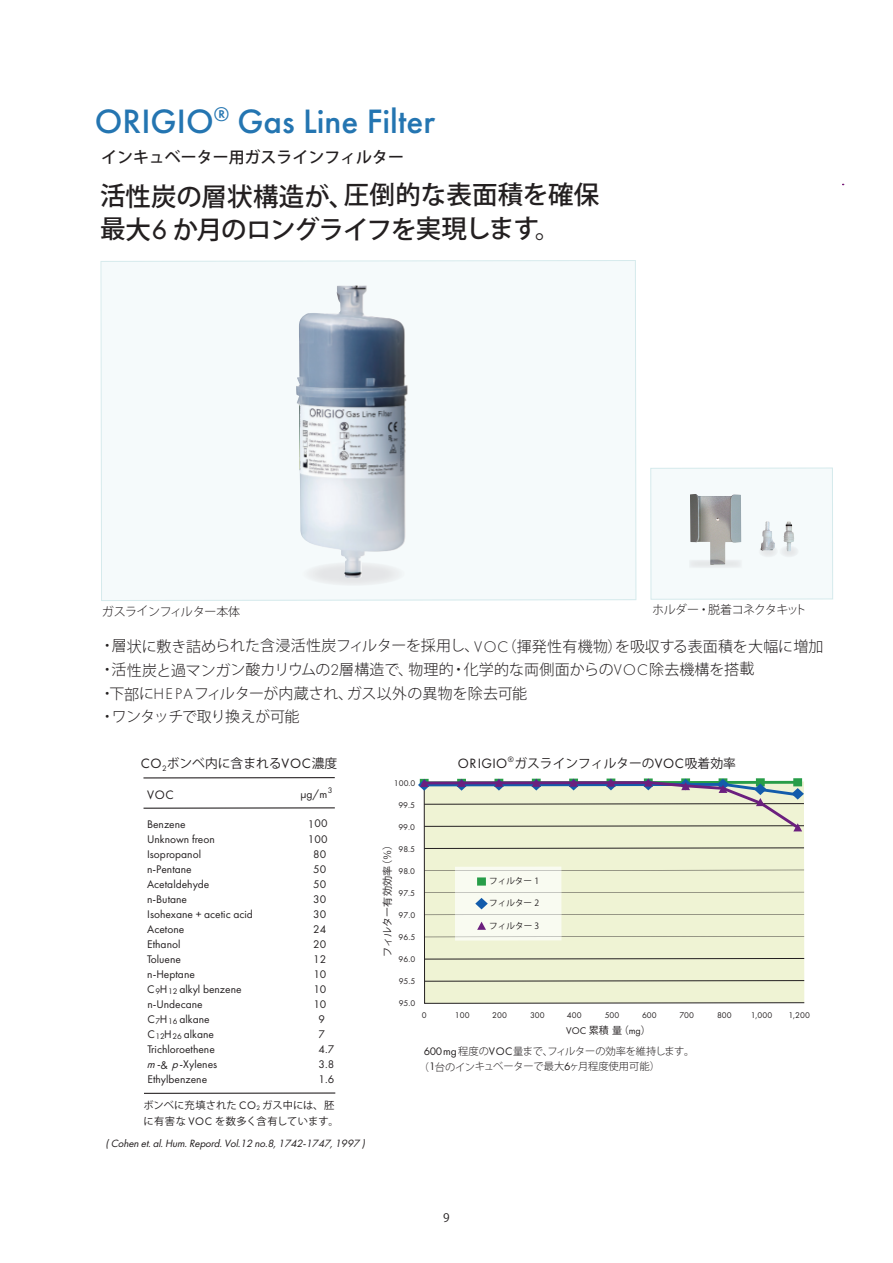
<style>
.page{position:relative;width:893px;height:1263px;background:#fff}
.page>*{position:absolute;margin:0;border:0;box-sizing:border-box;transform-origin:0 0}
.t1{font:500 35.1px "Futura PT";color:#2475b1}
.t2{font:500 25.5px/33.8px "Koz Go Pro";letter-spacing:-.015em;color:#231f20}
.t3{font:500 15.9px "Koz Go Pro";color:#231f20}
.t4{font:300 15px/23.4px "Koz Go Pro";letter-spacing:-.005em;color:#231f20}
.t5{font:12.75px "Koz Go Pro";color:#231f20}
.t6{font:12.75px "Futura PT";color:#231f20}
.t7{font:300 12px "Koz Go Pro";letter-spacing:-.045em;color:#231f20}
.t8{font:11.7px "Koz Go Pro";color:#231f20}
.t9{font:11.55px "Futura PT";color:#231f20}
.t10{font:italic 10.95px "Futura PT";color:#231f20}
.t11{font:300 10.35px/15.5px "Koz Go Pro";letter-spacing:-.03em;color:#231f20}
.t12{font:10.35px/15.3px "Koz Go Pr 6 N";color:#231f20}
.t13{font:10.05px "Koz Go Pro";color:#231f20}
.t14{font:10.05px "Futura PT";color:#231f20}
.t15{font:8.55px "Futura PT";color:#231f20}
.t16{font:8.55px "Koz Go Pro";color:#231f20}
.s1{font-family:"Futura Std"}
.s2{font-family:"Futura PT";font-size:15.9px}
.s3{font-family:"Futura PT";font-size:14.1px}
.s4{font-size:8.4px}
.s5{font-style:italic}
.s6{font-family:"Futura PT";font-size:11.25px}
.s7{font-family:"Futura PT";font-size:6.6px}
.s8{font-family:"Koz Go Pro"}
.s9{font-family:"Futura PT";font-weight:400;font-size:11.25px}
</style>
<div class="page">
<div style="left:651px;top:468px;width:182px;height:131px;background:#f5fafb"></div>
<div style="left:650px;top:468px;width:183px;height:132px;border:1px solid #d5eaec"></div>
<img style="left:690px;top:494px;width:51px;height:71px">
<img style="left:760px;top:521px;width:35px;height:30px">
<hr style="left:143px;top:777px;width:192px;height:1px;background:#231f20">
<hr style="left:144px;top:807px;width:191px;height:2px;background:#231f20">
<hr style="left:144px;top:1092px;width:191px;height:2px;background:#231f20">
<div style="left:423px;top:831px;width:382px;height:173px;background:#eff3d4"></div>
<svg style="left:424px;top:847px;width:380px;height:2px"></svg>
<svg style="left:424px;top:958px;width:381px;height:1px"></svg>
<svg style="left:424px;top:980px;width:381px;height:2px"></svg>
<svg style="left:418px;top:778px;width:386px;height:53px;background:#ced3c3"></svg>
<svg style="left:424px;top:866px;width:380px;height:74px"></svg>
<div style="left:100px;top:260px;width:536px;height:341px;background:#f5fafb"></div>
<img style="left:302px;top:579px;width:103px;height:7px">
<img style="left:296px;top:286px;width:113px;height:293px">
<h1 class="t1" style="left:95px;top:100px;width:342px">ORIGIO<sup>®</sup> Gas Line Filter</h1>
<h3 class="t3" style="left:101px;top:147px;width:304px">インキュベーター用ガスラインフィルター</h3>
<h2 class="t2" style="left:100px;top:180px;width:501px">活性炭の層状構造が、圧倒的な表面積を確保最大<span class="s1">6</span> か月のロングライフを実現します。</h2>
<p class="t7" style="left:102px;top:603px;width:140px">ガスラインフィルター本体</p>
<p class="t7" style="left:652px;top:602px;width:156px">ホルダー・脱着コネクタキット</p>
<p class="t4" style="left:100px;top:634px;width:725px">・層状に敷き詰められた含浸活性炭フィルターを採用し、<span class="s2">VOC</span>（揮発性有機物）を吸収する表面積を大幅に増加・活性炭と過マンガン酸カリウムの<span class="s2">2</span>層構造で、物理的・化学的な両側面からの<span class="s2">VOC</span>除去機構を搭載<br>・下部に<span class="s2">HE PA</span>フィルターが内蔵され、ガス以外の異物を除去可能<br>・ワンタッチで取り換えが可能</p>
<p class="t5" style="left:141px;top:755px;width:198px"><span class="s3">CO</span><sub>2</sub>ボンベ内に含まれる<span class="s3">VOC</span>濃度</p>
<p class="t5" style="left:458px;top:755px;width:280px"><span class="s3">ORIGIO</span><sup>®</sup>ガスラインフィルターの<span class="s3">VOC</span>吸着効率</p>
<p class="t6" style="left:147px;top:787px;width:28px">VOC</p>
<p class="t9" style="left:301px;top:787px;width:34px">µg/m<sup>3</sup></p>
<p class="t9" style="left:147px;top:817px;width:40px">Benzene</p>
<p class="t9" style="left:308px;top:817px;width:21px">100</p>
<p class="t9" style="left:147px;top:832px;width:69px">Unknown freon</p>
<p class="t9" style="left:308px;top:832px;width:21px">100</p>
<p class="t9" style="left:147px;top:847px;width:56px">Isopropanol</p>
<p class="t9" style="left:313px;top:847px;width:15px">80</p>
<p class="t9" style="left:147px;top:862px;width:46px">n-Pentane</p>
<p class="t9" style="left:313px;top:862px;width:15px">50</p>
<p class="t9" style="left:147px;top:877px;width:64px">Acetaldehyde</p>
<p class="t9" style="left:313px;top:877px;width:15px">50</p>
<p class="t9" style="left:147px;top:892px;width:41px">n-Butane</p>
<p class="t9" style="left:313px;top:892px;width:15px">30</p>
<p class="t9" style="left:147px;top:907px;width:107px">Isohexane + acetic acid</p>
<p class="t9" style="left:313px;top:907px;width:15px">30</p>
<p class="t9" style="left:147px;top:922px;width:39px">Acetone</p>
<p class="t9" style="left:313px;top:922px;width:15px">24</p>
<p class="t9" style="left:147px;top:937px;width:35px">Ethanol</p>
<p class="t9" style="left:313px;top:937px;width:15px">20</p>
<p class="t9" style="left:147px;top:952px;width:35px">Toluene</p>
<p class="t9" style="left:313px;top:952px;width:15px">12</p>
<p class="t9" style="left:147px;top:967px;width:49px">n-Heptane</p>
<p class="t9" style="left:313px;top:967px;width:15px">10</p>
<p class="t9" style="left:147px;top:982px;width:96px">C<span class="s4">9</span>H<span class="s4">12</span> alkyl benzene</p>
<p class="t9" style="left:313px;top:982px;width:15px">10</p>
<p class="t9" style="left:147px;top:997px;width:57px">n-Undecane</p>
<p class="t9" style="left:313px;top:997px;width:15px">10</p>
<p class="t9" style="left:147px;top:1012px;width:64px">C<span class="s4">7</span>H<span class="s4">16</span> alkane</p>
<p class="t9" style="left:319px;top:1012px;width:8px">9</p>
<p class="t9" style="left:147px;top:1027px;width:68px">C<span class="s4">12</span>H<span class="s4">26</span> alkane</p>
<p class="t9" style="left:319px;top:1027px;width:8px">7</p>
<p class="t9" style="left:147px;top:1042px;width:69px">Trichloroethene</p>
<p class="t9" style="left:319px;top:1042px;width:17px">4.7</p>
<p class="t9" style="left:147px;top:1057px;width:72px"><span class="s5">m</span>-&amp; <span class="s5">p</span>-Xylenes</p>
<p class="t9" style="left:319px;top:1057px;width:17px">3.8</p>
<p class="t9" style="left:147px;top:1072px;width:61px">Ethylbenzene</p>
<p class="t9" style="left:319px;top:1072px;width:17px">1.6</p>
<p class="t12" style="left:144px;top:1098px;width:197px">ボンベに充填された <span class="s6">CO</span><span class="s7">2</span> ガス中には、胚に有害な <span class="s6">VOC</span> を数多く含有しています。</p>
<p class="t10" style="left:106px;top:1137px;width:263px">( Cohen et.al.Hum.Repord.Vol.12 no.8,1742-1747,1997 )</p>
<p class="t15" style="left:394px;top:778px;width:23px">100.0</p>
<p class="t15" style="left:398px;top:800px;width:18px">99.5</p>
<p class="t15" style="left:398px;top:822px;width:18px">99.0</p>
<p class="t15" style="left:398px;top:844px;width:18px">98.5</p>
<p class="t15" style="left:398px;top:866px;width:18px">98.0</p>
<p class="t15" style="left:399px;top:888px;width:18px">97.5</p>
<p class="t15" style="left:399px;top:910px;width:18px">97.0</p>
<p class="t15" style="left:399px;top:932px;width:18px">96.5</p>
<p class="t15" style="left:399px;top:954px;width:18px">96.0</p>
<p class="t15" style="left:399px;top:976px;width:18px">95.5</p>
<p class="t15" style="left:399px;top:998px;width:18px">95.0</p>
<p class="t13" style="left:381px;top:957px;width:119px;rotate:-90deg">フィルター有効効率（％）</p>
<p class="t16" style="left:489px;top:876px;width:52px">フィルター 1</p>
<p class="t16" style="left:489px;top:898px;width:52px">フィルター 2</p>
<p class="t16" style="left:489px;top:920px;width:52px">フィルター 3</p>
<p class="t15" style="left:422px;top:1010px;width:6px">0</p>
<p class="t15" style="left:455px;top:1010px;width:16px">100</p>
<p class="t15" style="left:492px;top:1010px;width:16px">200</p>
<p class="t15" style="left:530px;top:1010px;width:16px">300</p>
<p class="t15" style="left:567px;top:1010px;width:16px">400</p>
<p class="t15" style="left:605px;top:1010px;width:16px">500</p>
<p class="t15" style="left:642px;top:1010px;width:16px">600</p>
<p class="t15" style="left:679px;top:1010px;width:16px">700</p>
<p class="t15" style="left:717px;top:1010px;width:16px">800</p>
<p class="t15" style="left:751px;top:1010px;width:23px">1,000</p>
<p class="t15" style="left:788px;top:1010px;width:23px">1,200</p>
<p class="t14" style="left:566px;top:1024px;width:86px">VOC <span class="s8">累積量（</span>mg<span class="s8">）</span></p>
<p class="t11" style="left:419px;top:1043px;width:277px;text-indent:5px"><span class="s9">600mg</span>程度の<span class="s9">VOC</span>量まで、フィルターの効率を維持します。（<span class="s9">1</span>台のインキュベーターで最大<span class="s9">6</span>ヶ月程度使用可能）</p>
<p class="t8" style="left:443px;top:1210px;width:8px">9</p>
</div>
